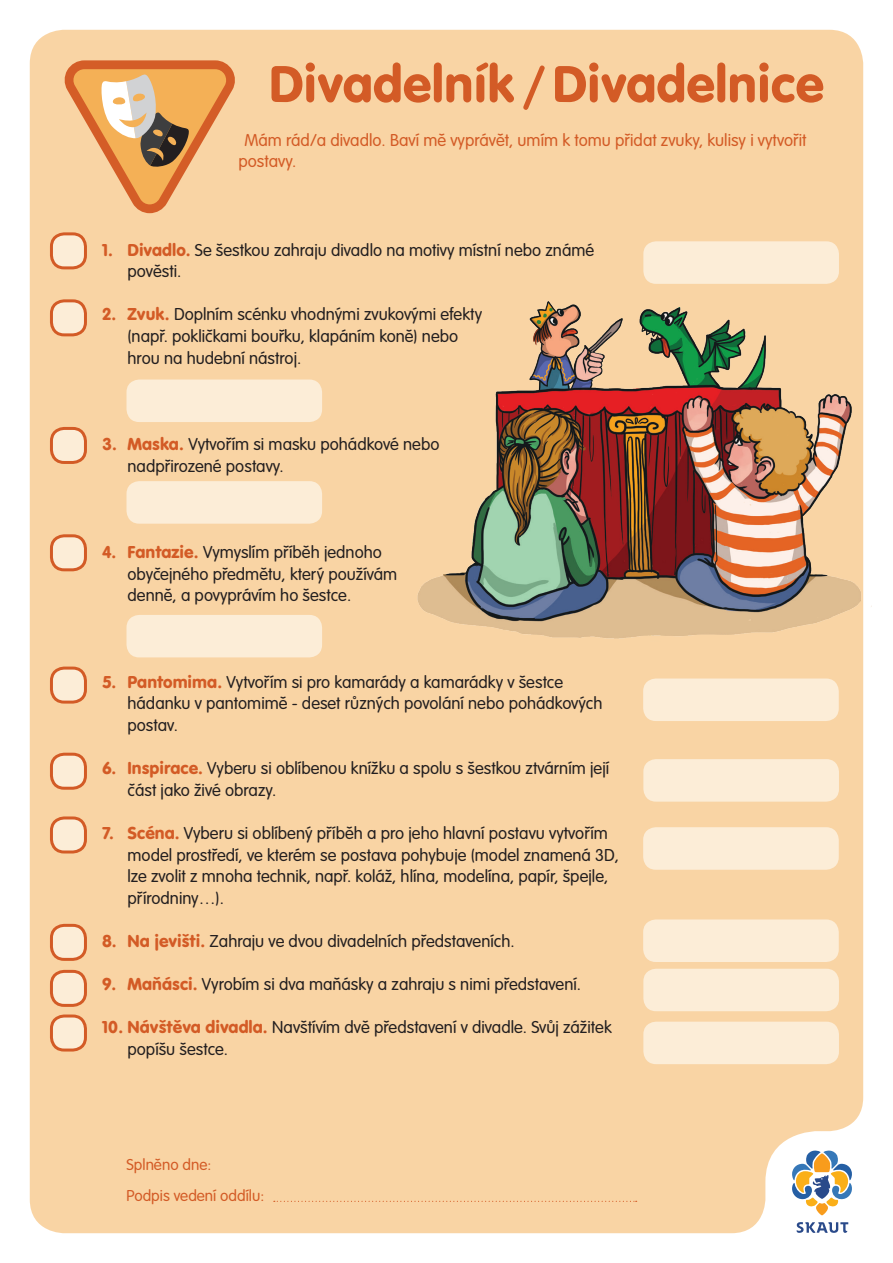
<style>
.page{position:relative;width:893px;height:1263px;background:#fff}
.page>*{position:absolute;margin:0;border:0;box-sizing:border-box;transform-origin:0 0}
.t1{font:54px "VAG Rundschrift DOT";color:#d35b26}
.t2{font:300 18px/21.6px "VAG Rundschrift DOT";color:#231f20}
.t3{font:300 18px/21.6px "VAG Rundschrift DOT";color:#d35b26}
.t4{font:300 16.5px/31.5px "VAG Rundschrift DOT";color:#d35b26}
.s1{font-weight:400;color:#d35b26}
</style>
<div class="page">
<div style="left:30px;top:30px;width:833px;height:1203px;background:#f9d4a4"></div>
<img style="left:393px;top:278px;width:479px;height:365px">
<svg style="left:792px;top:1150px;width:60px;height:65px"></svg>
<svg style="left:797px;top:1222px;width:51px;height:11px"></svg>
<svg style="left:65px;top:60px;width:170px;height:153px;background:#e4ad76"></svg>
<div style="left:51px;top:234px;width:34px;height:34px;background:#fcedd7;border-radius:13px"></div>
<div style="left:50px;top:232px;width:37px;height:37px;border:3px solid #d35b26;border-radius:13px"></div>
<div style="left:51px;top:754px;width:34px;height:34px;background:#fcedd7;border-radius:13px"></div>
<div style="left:50px;top:753px;width:37px;height:37px;border:3px solid #d35b26;border-radius:13px"></div>
<div style="left:51px;top:301px;width:34px;height:34px;background:#fcedd7;border-radius:13px"></div>
<div style="left:50px;top:299px;width:37px;height:37px;border:3px solid #d35b26;border-radius:13px"></div>
<div style="left:51px;top:818px;width:34px;height:34px;background:#fcedd7;border-radius:13px"></div>
<div style="left:50px;top:816px;width:37px;height:37px;border:3px solid #d35b26;border-radius:13px"></div>
<div style="left:51px;top:428px;width:34px;height:34px;background:#fcedd7;border-radius:13px"></div>
<div style="left:50px;top:427px;width:37px;height:37px;border:3px solid #d35b26;border-radius:13px"></div>
<div style="left:51px;top:925px;width:34px;height:34px;background:#fcedd7;border-radius:13px"></div>
<div style="left:50px;top:924px;width:37px;height:37px;border:3px solid #d35b26;border-radius:13px"></div>
<div style="left:51px;top:536px;width:34px;height:34px;background:#fcedd7;border-radius:13px"></div>
<div style="left:50px;top:534px;width:37px;height:37px;border:3px solid #d35b26;border-radius:13px"></div>
<div style="left:51px;top:971px;width:34px;height:34px;background:#fcedd7;border-radius:13px"></div>
<div style="left:50px;top:970px;width:37px;height:37px;border:3px solid #d35b26;border-radius:13px"></div>
<div style="left:51px;top:668px;width:34px;height:34px;background:#fcedd7;border-radius:13px"></div>
<div style="left:50px;top:666px;width:37px;height:38px;border:3px solid #d35b26;border-radius:13px"></div>
<div style="left:51px;top:1016px;width:34px;height:34px;background:#fcedd7;border-radius:13px"></div>
<div style="left:50px;top:1014px;width:37px;height:37px;border:3px solid #d35b26;border-radius:13px"></div>
<svg style="left:274px;top:1201px;width:363px;height:1px"></svg>
<div style="left:643px;top:969px;width:196px;height:42px;background:#fcedd7;border-radius:13px"></div>
<div style="left:126px;top:379px;width:196px;height:43px;background:#fcedd7;border-radius:13px"></div>
<div style="left:643px;top:241px;width:196px;height:43px;background:#fcedd7;border-radius:13px"></div>
<div style="left:126px;top:481px;width:196px;height:43px;background:#fcedd7;border-radius:13px"></div>
<div style="left:643px;top:1022px;width:196px;height:42px;background:#fcedd7;border-radius:13px"></div>
<div style="left:126px;top:615px;width:196px;height:42px;background:#fcedd7;border-radius:13px"></div>
<div style="left:643px;top:678px;width:196px;height:43px;background:#fcedd7;border-radius:13px"></div>
<div style="left:643px;top:759px;width:196px;height:43px;background:#fcedd7;border-radius:13px"></div>
<div style="left:643px;top:827px;width:196px;height:43px;background:#fcedd7;border-radius:13px"></div>
<div style="left:643px;top:919px;width:196px;height:43px;background:#fcedd7;border-radius:13px"></div>
<h1 class="t1" style="left:269px;top:52px;width:557px">Divadelník/Divadelnice</h1>
<p class="t3" style="left:238px;top:129px;width:570px;text-indent:6px">Mám rád/a divadlo. Baví mě vyprávět, umím k tomu přidat zvuky, kulisy i vytvořit postavy.</p>
<p class="t2" style="left:128px;top:239px;width:468px;text-indent:-26px"><span class="s1">1. Divadlo.</span> Se šestkou zahraju divadlo na motivy místní nebo známé pověsti.</p>
<p class="t2" style="left:128px;top:304px;width:356px;text-indent:-26px"><span class="s1">2. Zvuk.</span> Doplním scénku vhodnými zvukovými efekty (např. pokličkami bouřku, klapáním koně) nebo hrou na hudební nástroj.</p>
<p class="t2" style="left:128px;top:434px;width:313px;text-indent:-26px"><span class="s1">3. Maska.</span> Vytvořím si masku pohádkové nebo nadpřirozené postavy.</p>
<p class="t2" style="left:128px;top:542px;width:271px;text-indent:-26px"><span class="s1">4. Fantazie.</span> Vymyslím příběh jednoho obyčejného předmětu, který používám denně, a povyprávím ho šestce.</p>
<p class="t2" style="left:128px;top:671px;width:476px;text-indent:-26px"><span class="s1">5. Pantomima.</span> Vytvořím si pro kamarády a kamarádky v šestce hádanku v pantomimě - deset různých povolání nebo pohádkových postav.</p>
<p class="t2" style="left:128px;top:758px;width:483px;text-indent:-26px"><span class="s1">6. Inspirace.</span> Vyberu si oblíbenou knížku a spolu s šestkou ztvárním její část jako živé obrazy.</p>
<p class="t2" style="left:128px;top:822px;width:493px;text-indent:-26px"><span class="s1">7. Scéna.</span> Vyberu si oblíbený příběh a pro jeho hlavní postavu vytvořím model prostředí, ve kterém se postava pohybuje (model znamená 3D, lze zvolit z mnoha technik, např. koláž, hlína, modelína, papír, špejle, přírodniny…).</p>
<p class="t2" style="left:102px;top:930px;width:414px"><span class="s1">8. Na jevišti.</span> Zahraju ve dvou divadelních představeních.</p>
<p class="t2" style="left:102px;top:974px;width:481px"><span class="s1">9. Maňásci.</span> Vyrobím si dva maňásky a zahraju s nimi představení.</p>
<p class="t2" style="left:128px;top:1017px;width:486px;text-indent:-26px"><span class="s1">10. Návštěva divadla.</span> Navštívím dvě představení v divadle. Svůj zážitek popíšu šestce.</p>
<p class="t4" style="left:126px;top:1149px;width:139px">Splněno dne:<br>Podpis vedení oddílu:</p>
</div>
